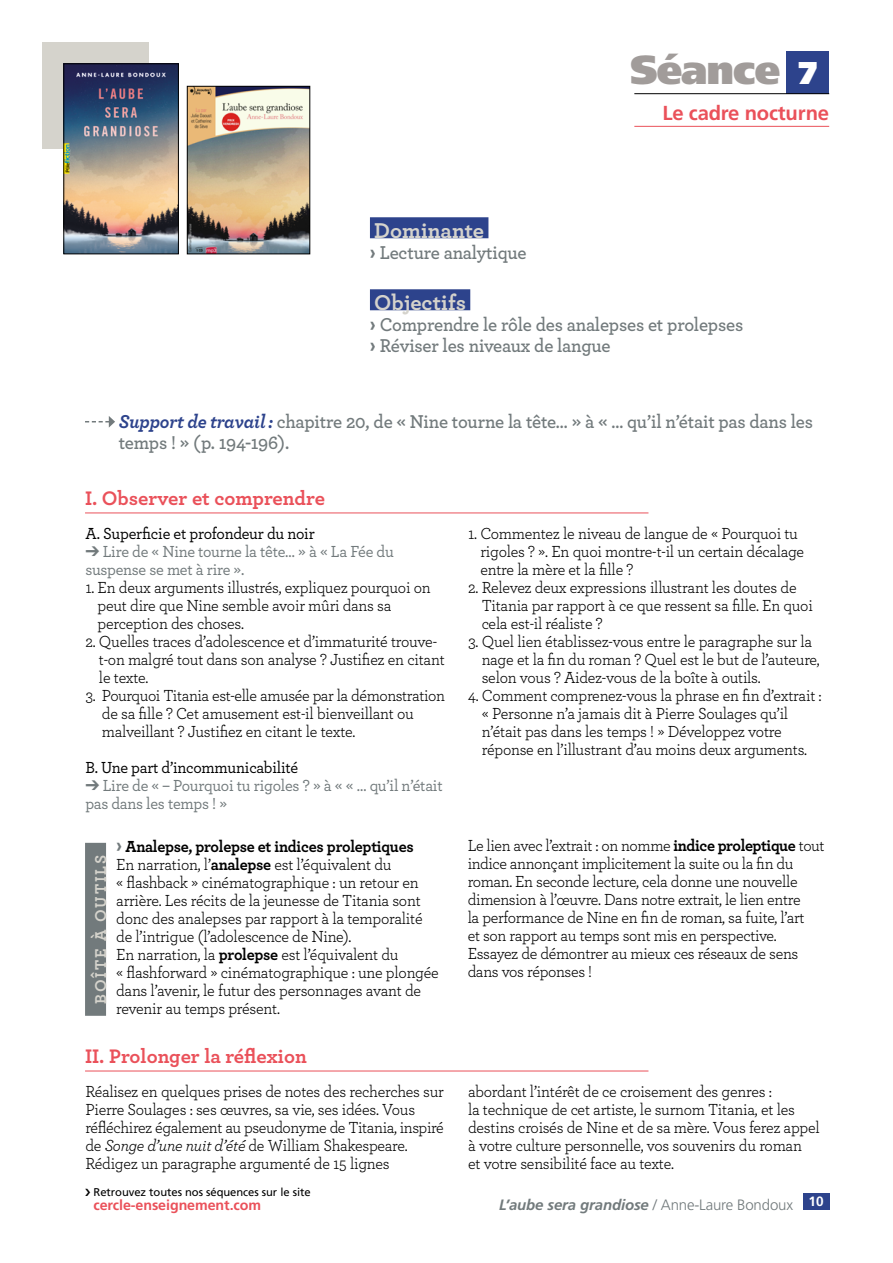
<style>
.page{position:relative;width:893px;height:1263px;background:#fff}
.page>*{position:absolute;margin:0;border:0;box-sizing:border-box;transform-origin:0 0}
.t1{font:900 40.5px "Frutiger LT Std";letter-spacing:-.025em;color:#a19c9a}
.t2{font:900 31.5px "Frutiger LT Std";color:#fff}
.t3{font:700 22.5px "Archer";color:#d5d3cc}
.t4{font:700 20.55px "Archer";color:#ea515a}
.t5{font:700 20.25px "Frutiger LT Std";letter-spacing:-.01em;color:#ea515a}
.t6{font:600 19.5px/21px "Archer";letter-spacing:-.01em;color:#727a7c;scale:.95 1}
.t7{font:16.8px/18px "Archer";letter-spacing:-.015em;color:#000;scale:.95 1}
.t8{font:500 16.8px/18px "Archer";letter-spacing:-.015em;color:#727a7c;scale:.95 1}
.t9{font:500 16.8px "Archer";letter-spacing:-.015em;color:#000;scale:.95 1}
.t10{font:700 16.5px "Archer";letter-spacing:.115em;color:#d5d3cc}
.t11{font:italic 700 15px "Frutiger LT Std";letter-spacing:-.01em;color:#727a7c}
.t12{font:700 14.25px "Frutiger LT Std";letter-spacing:-.005em;color:#ea515a}
.t13{font:700 13.5px "Frutiger LT Std";color:#fff}
.t14{font:11.25px "Frutiger LT Std";letter-spacing:-.005em;color:#000}
.s1{font-family:"Frutiger LT Std";font-weight:700}
.s2{font-weight:700;font-style:italic;color:#2d438c}
.s3{font-family:"Frutiger LT Std";font-weight:700;font-size:19.5px;color:#727a7c}
.s4{font-weight:700}
.s5{font-style:italic}
.s6{font-weight:300;font-style:normal}
</style>
<div class="page">
<img style="left:189px;top:88px;width:119px;height:164px">
<div style="left:187px;top:86px;width:123px;height:168px;border:1px solid #000"></div>
<div style="left:787px;top:51px;width:42px;height:43px;background:#2d438c"></div>
<div style="left:43px;top:43px;width:106px;height:106px;background:#d5d3cc"></div>
<hr style="left:85px;top:513px;width:563px;height:1px;background:#ea515a">
<hr style="left:85px;top:1071px;width:563px;height:1px;background:#ea515a">
<hr style="left:634px;top:93px;width:195px;height:1px;background:#000">
<hr style="left:634px;top:126px;width:195px;height:1px;background:#ea515a">
<img style="left:66px;top:66px;width:111px;height:186px">
<div style="left:64px;top:64px;width:115px;height:190px;border:1px solid #000"></div>
<div style="left:803px;top:1193px;width:26px;height:17px;background:#2d438c"></div>
<div style="left:370px;top:217px;width:118px;height:21px;background:#2d438c"></div>
<div style="left:370px;top:289px;width:100px;height:21px;background:#2d438c"></div>
<svg style="left:85px;top:416px;width:30px;height:12px"></svg>
<div style="left:85px;top:843px;width:21px;height:173px;background:#727a7c"></div>
<h1 class="t1" style="left:630px;top:45px;width:152px">Séance</h1>
<p class="t5" style="left:662px;top:101px;width:168px">Le cadre nocturne</p>
<h2 class="t2" style="left:799px;top:53px;width:20px">7</h2>
<h3 class="t3" style="left:374px;top:213px;width:112px">Dominante</h3>
<p class="t6" style="left:370px;top:241px;width:166px"><span class="s1">›</span> Lecture analytique</p>
<h3 class="t3" style="left:374px;top:285px;width:93px">Objectifs</h3>
<p class="t6" style="left:370px;top:313px;width:394px"><span class="s1">›</span> Comprendre le rôle des analepses et prolepses <span class="s1">›</span> Réviser les niveaux de langue</p>
<p class="t6" style="left:119px;top:409px;width:732px"><span class="s2">Support de travail :</span> chapitre 20, de « Nine tourne la tête… » à « … qu’il n’était pas dans les temps ! » (p. 194-196).</p>
<p class="t4" style="left:85px;top:482px;width:241px">I. Observer et comprendre</p>
<p class="t9" style="left:85px;top:522px;width:243px">A. Superficie et profondeur du noir</p>
<p class="t8" style="left:85px;top:542px;width:326px">➔ Lire de « Nine tourne la tête… » à « La Fée du suspense se met à rire ».</p>
<p class="t7" style="left:98px;top:578px;width:352px;text-indent:-12px">1. En deux arguments illustrés, expliquez pourquoi on peut dire que Nine semble avoir mûri dans sa perception des choses.</p>
<p class="t7" style="left:99px;top:632px;width:366px;text-indent:-14px">2. Quelles traces d’adolescence et d’immaturité trouve&shy;t-on malgré tout dans son analyse ? Justifiez en citant le texte.</p>
<p class="t7" style="left:102px;top:686px;width:363px;text-indent:-16px">3. Pourquoi Titania est-elle amusée par la démonstration de sa fille ? Cet amusement est-il bienveillant ou malveillant ? Justifiez en citant le texte.</p>
<p class="t9" style="left:85px;top:756px;width:225px">B. Une part d’incommunicabilité</p>
<p class="t8" style="left:85px;top:776px;width:378px">➔ Lire de « – Pourquoi tu rigoles ? » à « « … qu’il n’était pas dans les temps ! »</p>
<p class="t7" style="left:480px;top:524px;width:342px;text-indent:-12px">1. Commentez le niveau de langue de « Pourquoi tu rigoles ? ». En quoi montre-t-il un certain décalage entre la mère et la fille ?</p>
<p class="t7" style="left:482px;top:578px;width:350px;text-indent:-14px">2. Relevez deux expressions illustrant les doutes de<br>Titania par rapport à ce que ressent sa fille. En quoi cela est-il réaliste ?</p>
<p class="t7" style="left:482px;top:632px;width:357px;text-indent:-14px">3. Quel lien établissez-vous entre le paragraphe sur la nage et la fin du roman ? Quel est le but de l’auteure, selon vous ? Aidez-vous de la boîte à outils.</p>
<p class="t7" style="left:482px;top:686px;width:359px;text-indent:-14px">4. Comment comprenez-vous la phrase en fin d’extrait : « Personne n’a jamais dit à Pierre Soulages qu’il n’était pas dans les temps ! » Développez votre réponse en l’illustrant d’au moins deux arguments.</p>
<p class="t10" style="left:88px;top:1004px;width:151px;rotate:-90deg">BOÎTE À OUTILS</p>
<p class="t7" style="left:116px;top:837px;width:341px"><span class="s3">›</span> <span class="s4">Analepse, prolepse et indices proleptiques<br></span>En narration, l’<span class="s4">analepse</span> est l’équivalent du<br>« flashback » cinématographique : un retour en arrière. Les récits de la jeunesse de Titania sont donc des analepses par rapport à la temporalité de l’intrigue (l’adolescence de Nine).<br>En narration, la <span class="s4">prolepse</span> est l’équivalent du<br>« flashforward » cinématographique : une plongée dans l’avenir, le futur des personnages avant de revenir au temps présent.</p>
<p class="t7" style="left:468px;top:836px;width:377px">Le lien avec l’extrait : on nomme <span class="s4">indice proleptique</span> tout indice annonçant implicitement la suite ou la fin du roman. En seconde lecture, cela donne une nouvelle dimension à l’œuvre. Dans notre extrait, le lien entre<br>la performance de Nine en fin de roman, sa fuite, l’art<br>et son rapport au temps sont mis en perspective.<br>Essayez de démontrer au mieux ces réseaux de sens dans vos réponses !</p>
<p class="t4" style="left:85px;top:1040px;width:223px">II. Prolonger la réflexion</p>
<p class="t7" style="left:85px;top:1081px;width:379px">Réalisez en quelques prises de notes des recherches sur Pierre Soulages : ses œuvres, sa vie, ses idées. Vous réfléchirez également au pseudonyme de Titania, inspiré de <span class="s5">Songe d’une nuit d’été</span> de William Shakespeare.<br>Rédigez un paragraphe argumenté de 15 lignes</p>
<p class="t7" style="left:468px;top:1081px;width:372px">abordant l’intérêt de ce croisement des genres :<br>la technique de cet artiste, le surnom Titania, et les destins croisés de Nine et de sa mère. Vous ferez appel à votre culture personnelle, vos souvenirs du roman<br>et votre sensibilité face au texte.</p>
<p class="t14" style="left:94px;top:1186px;width:219px">Retrouvez toutes nos séquences sur le site</p>
<p class="t12" style="left:94px;top:1197px;width:169px">cercle-enseignement.com</p>
<p class="t13" style="left:808px;top:1194px;width:17px">10</p>
<p class="t11" style="left:499px;top:1196px;width:295px">L’aube sera grandiose <span class="s6">/ Anne-Laure Bondoux</span></p>
</div>
